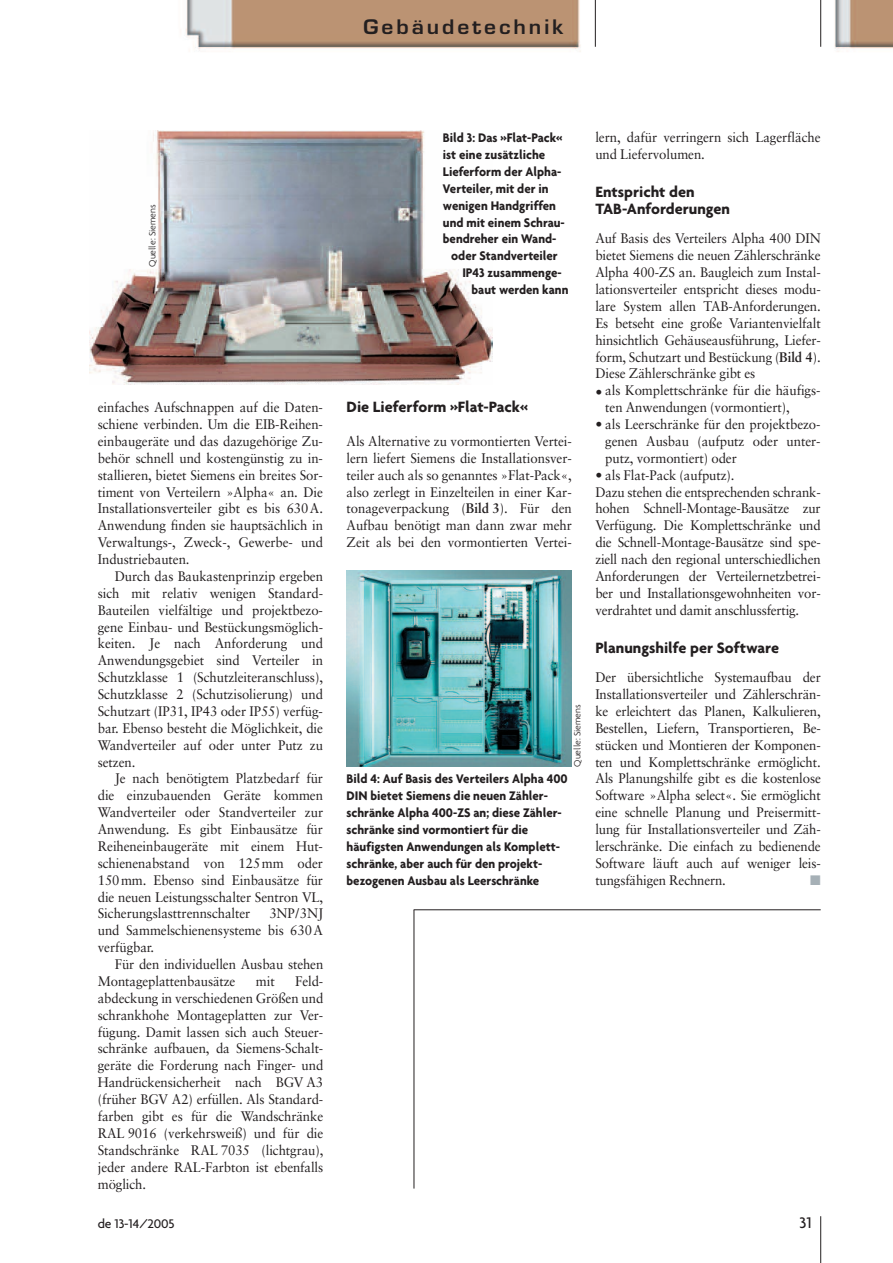
<style>
.page{position:relative;width:893px;height:1263px;background:#fff}
.page>*{position:absolute;margin:0;border:0;box-sizing:border-box;transform-origin:0 0}
.t1{font:600 19.5px "Eurostile";letter-spacing:.14em;color:#231f20;scale:1.07 1}
.t2{font:500 16.5px "Agenda";color:#231f20}
.t3{font:700 16.2px/16.8px "Agenda";color:#231f20}
.t4{font:13.8px/16.8px "Sabon";letter-spacing:-.01em;color:#231f20;text-align:justify;scale:.95 1}
.t5{font:13.8px/16.8px "Sabon";letter-spacing:-.01em;color:#231f20}
.t6{font:13.8px "Zapf Dingbats";color:#a6b0b6}
.t7{font:700 13.5px/16.8px "Agenda";color:#231f20;scale:.95 1}
.t8{font:500 13.5px "Agenda";letter-spacing:-.01em;color:#231f20}
.t9{font:300 9.75px "Agenda";letter-spacing:-.005em;color:#231f20}
.s1{font-weight:700}
</style>
<div class="page">
<img style="left:185px;top:0;width:708px;height:52px">
<hr style="left:820px;top:1216px;width:1px;height:47px;background:#231f20">
<hr style="left:595px;top:0;width:1px;height:47px;background:#231f20">
<hr style="left:820px;top:0;width:1px;height:47px;background:#231f20">
<img style="left:90px;top:131px;width:402px;height:253px">
<img style="left:347px;top:571px;width:225px;height:195px">
<hr style="left:414px;top:910px;width:1px;height:278px;background:#231f20">
<hr style="left:414px;top:909px;width:407px;height:1px;background:#231f20">
<h1 class="t1" style="left:363px;top:19px;width:188px">Gebäudetechnik</h1>
<p class="t9" style="left:146px;top:267px;width:64px;rotate:-90deg">Quelle: Siemens</p>
<p class="t4" style="left:98px;top:400px;width:239px">einfaches Aufschnappen auf die Daten&shy;schiene verbinden. Um die EIB-Reihen&shy;einbaugeräte und das dazugehörige Zu&shy;behör schnell und kostengünstig zu in&shy;stallieren, bietet Siemens ein breites Sor&shy;timent von Verteilern »Alpha« an. Die Installationsverteiler gibt es bis 630A.<br>Anwendung finden sie hauptsächlich in Verwaltungs-, Zweck-, Gewerbe- und Industriebauten.</p>
<p class="t4" style="left:98px;top:569px;width:239px;text-indent:17px">Durch das Baukastenprinzip ergeben sich mit relativ wenigen Standard-Bauteilen vielfältige und projektbezo&shy;gene Einbau- und Bestückungsmöglich&shy;keiten. Je nach Anforderung und Anwendungsgebiet sind Verteiler in Schutzklasse 1 (Schutzleiteranschluss), Schutzklasse 2 (Schutzisolierung) und Schutzart (IP31, IP43 oder IP55) verfüg&shy;bar. Ebenso besteht die Möglichkeit, die Wandverteiler auf oder unter Putz zu setzen.</p>
<p class="t4" style="left:98px;top:771px;width:239px;text-indent:17px">Je nach benötigtem Platzbedarf für die einzubauenden Geräte kommen Wandverteiler oder Standverteiler zur Anwendung. Es gibt Einbausätze für Reiheneinbaugeräte mit einem Hut&shy;schienenabstand von 125mm oder 150mm. Ebenso sind Einbausätze für die neuen Leistungsschalter Sentron VL, Sicherungslasttrennschalter</p>
<p class="t4" style="left:98px;top:906px;width:239px;text-indent:172px">3NP/3NJ und Sammelschienensysteme bis 630A verfügbar.</p>
<p class="t4" style="left:98px;top:957px;width:239px;text-indent:17px">Für den individuellen Ausbau stehen<br>Montageplattenbausätze</p>
<p class="t4" style="left:98px;top:974px;width:239px;text-indent:197px">Feld&shy;abdeckung in verschiedenen Größen und schrankhohe Montageplatten zur Ver&shy;fügung. Damit lassen sich auch Steuer&shy;schränke aufbauen, da Siemens-Schalt&shy;geräte die Forderung nach Finger- und Handrückensicherheit nach BGV A3 (früher BGV A2) erfüllen. Als Standard&shy;farben gibt es für die Wandschränke RAL 9016 (verkehrsweiß) und für die Standschränke RAL 7035 (lichtgrau), jeder andere RAL-Farbton ist ebenfalls möglich.</p>
<p class="t4" style="left:256px;top:974px;width:21px">mit</p>
<p class="t7" style="left:443px;top:129px;width:127px">Bild 3: Das »Flat-Pack«</p>
<p class="t7" style="left:443px;top:146px;width:109px">ist eine zusätzliche</p>
<p class="t7" style="left:443px;top:163px;width:126px">Lieferform der Alpha-</p>
<p class="t7" style="left:443px;top:180px;width:113px">Verteiler, mit der in</p>
<p class="t7" style="left:443px;top:197px;width:121px">wenigen Handgriffen</p>
<p class="t7" style="left:443px;top:213px;width:130px">und mit einem Schrau-</p>
<p class="t7" style="left:443px;top:230px;width:121px">bendreher ein Wand-</p>
<p class="t7" style="left:451px;top:247px;width:114px">oder Standverteiler</p>
<p class="t7" style="left:462px;top:264px;width:106px">IP43 zusammenge-</p>
<p class="t7" style="left:472px;top:281px;width:104px">baut werden kann</p>
<p class="t3" style="left:347px;top:398px;width:183px">Die Lieferform »Flat-Pack«</p>
<p class="t4" style="left:347px;top:434px;width:239px">Als Alternative zu vormontierten Vertei&shy;lern liefert Siemens die Installationsver&shy;teiler auch als so genanntes »Flat-Pack«, also zerlegt in Einzelteilen in einer Kar&shy;tonageverpackung (<span class="s1">Bild 3</span>). Für den Aufbau benötigt man dann zwar mehr Zeit als bei den vormontierten Vertei-</p>
<p class="t9" style="left:571px;top:767px;width:64px;rotate:-90deg">Quelle: Siemens</p>
<p class="t7" style="left:347px;top:770px;width:234px">Bild 4: Auf Basis des Verteilers Alpha 400<br>DIN bietet Siemens die neuen Zähler&shy;schränke Alpha 400-ZS an; diese Zähler&shy;schränke sind vormontiert für die häufigsten Anwendungen als Komplett&shy;schränke, aber auch für den projekt&shy;bezogenen Ausbau als Leerschränke</p>
<p class="t4" style="left:595px;top:130px;width:239px">lern, dafür verringern sich Lagerfläche und Liefervolumen.</p>
<p class="t3" style="left:595px;top:183px;width:136px">Entspricht den<br>TAB-Anforderungen</p>
<p class="t4" style="left:595px;top:231px;width:239px">Auf Basis des Verteilers Alpha 400 DIN bietet Siemens die neuen Zählerschränke Alpha 400-ZS an. Baugleich zum Instal&shy;lationsverteiler entspricht dieses modu&shy;lare System allen TAB-Anforderungen.<br>Es betseht eine große Variantenvielfalt hinsichtlich Gehäuseausführung, Liefer&shy;form, Schutzart und Bestückung (<span class="s1">Bild 4</span>).<br>Diese Zählerschränke gibt es</p>
<p class="t5" style="left:605px;top:383px;width:217px;text-indent:-10px">• als Komplettschränke für die häufigs&shy;ten Anwendungen (vormontiert),</p>
<p class="t5" style="left:605px;top:417px;width:217px;text-align:justify;text-indent:-10px">• als Leerschränke für den projektbezo&shy;genen Ausbau (aufputz oder unter&shy;putz, vormontiert) oder</p>
<p class="t5" style="left:595px;top:468px;width:227px">• als Flat-Pack (aufputz).<br>Dazu stehen die entsprechenden schrank&shy;hohen Schnell-Montage-Bausätze zur Verfügung. Die Komplettschränke und die Schnell-Montage-Bausätze sind spe&shy;ziell nach den regional unterschiedlichen Anforderungen der Verteilernetzbetrei&shy;ber und Installationsgewohnheiten vor&shy;verdrahtet und damit anschlussfertig.</p>
<p class="t3" style="left:595px;top:638px;width:185px">Planungshilfe per Software</p>
<p class="t4" style="left:595px;top:670px;width:239px">Der übersichtliche Systemaufbau der Installationsverteiler und Zählerschrän&shy;ke erleichtert das Planen, Kalkulieren, Bestellen, Liefern, Transportieren, Be&shy;stücken und Montieren der Komponen&shy;ten und Komplettschränke ermöglicht.<br>Als Planungshilfe gibt es die kostenlose Software »Alpha select«. Sie ermöglicht eine schnelle Planung und Preisermitt&shy;lung für Installationsverteiler und Zäh&shy;lerschränke. Die einfach zu bedienende Software läuft auch auf weniger leis&shy;tungsfähigen Rechnern.</p>
<p class="t6" style="left:810px;top:872px;width:12px">■</p>
<p class="t8" style="left:98px;top:1215px;width:78px">de 13-14/2005</p>
<p class="t2" style="left:800px;top:1213px;width:14px">31</p>
</div>
